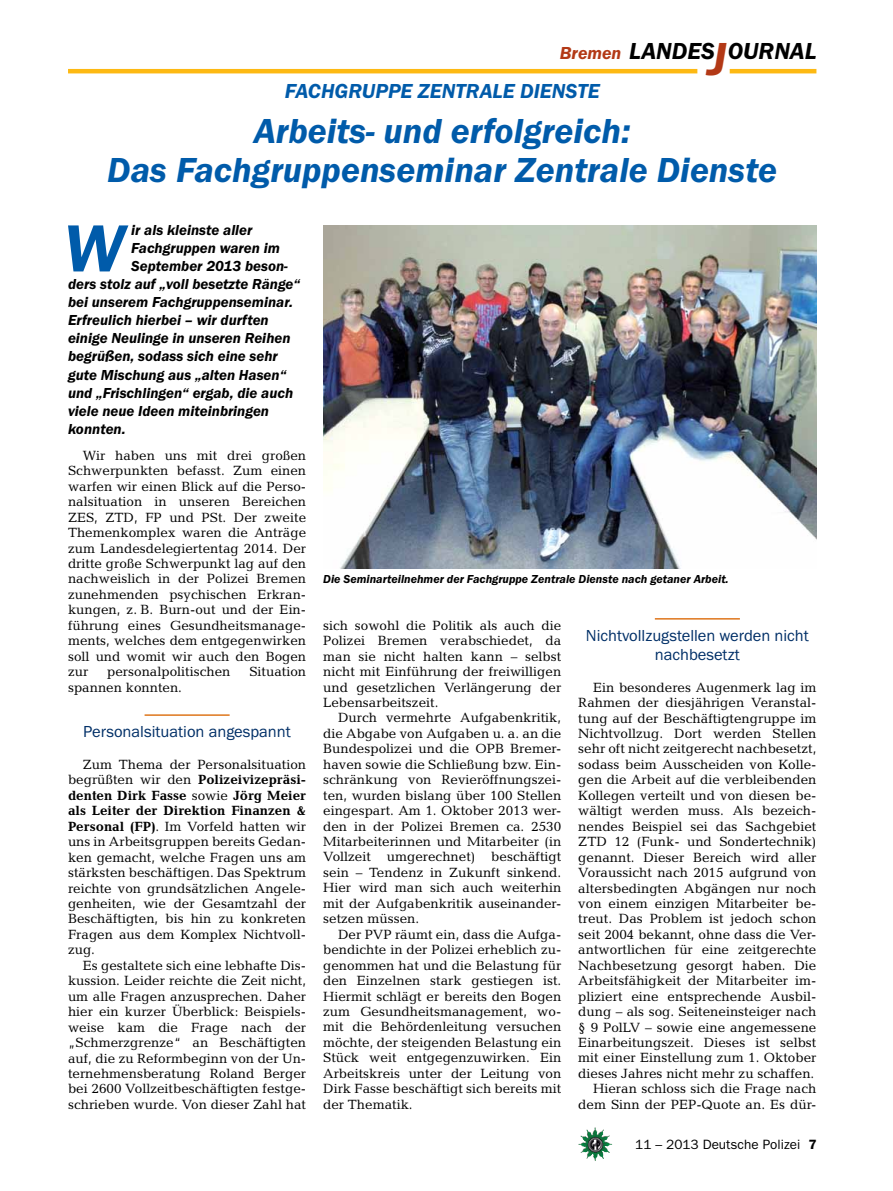
<style>
.page{position:relative;width:893px;height:1191px;background:#fff}
.page>*{position:absolute;margin:0;border:0;box-sizing:border-box;transform-origin:0 0}
.t1{font:italic 600 69px "Franklin Gothic Itc T";color:#005baa}
.t2{font:italic 600 36px/39px "Franklin Gothic Itc T";color:#005baa;text-align:center}
.t3{font:italic 600 24px "Franklin Gothic Itc T";color:#000}
.t4{font:italic 600 21px "Franklin Gothic Itc T";color:#005baa}
.t5{font:italic 600 18px "Franklin Gothic Itc T";color:#b33916}
.t6{font:16.5px/19.5px "Franklin Gothic Itc T";color:#002f67;text-align:center}
.t7{font:italic 600 15px "Franklin Gothic Itc T";color:#000}
.t8{font:13.5px/15.5px "Candida";color:#000;text-align:justify}
.t9{font:13.5px "Franklin Gothic";color:#000}
.t10{font:italic 600 12px "Franklin Gothic Itc T";color:#000}
.s1{font-size:48px;color:#b33916}
.s2{font-weight:700}
.s3{font-weight:600}
</style>
<div class="page">
<img style="left:578px;top:1127px;width:17px;height:25px">
<hr style="left:730px;top:69px;width:86px;height:4px;background:#fdb913">
<hr style="left:68px;top:69px;width:629px;height:4px;background:#fdb913">
<hr style="left:145px;top:714px;width:85px;height:2px;background:#de761c">
<hr style="left:655px;top:618px;width:85px;height:1px;background:#de761c">
<img style="left:323px;top:225px;width:493px;height:343px">
<h3 class="t5" style="left:560px;top:42px;width:63px">Bremen</h3>
<h3 class="t3" style="left:629px;top:37px;width:189px">LANDES<span class="s1">J</span>OURNAL</h3>
<h3 class="t4" style="left:285px;top:79px;width:51px">Fachgruppe</h3>
<h3 class="t4" style="left:418px;top:79px;width:62px">Zen trale</h3>
<h3 class="t4" style="left:520px;top:79px;width:80px">Dienste</h3>
<h2 class="t2" style="left:107px;top:111px;width:671px">Arbeits- und erfolgreich:<br>Das Fachgruppenseminar Zentrale Dienste</h2>
<h1 class="t1" style="left:63px;top:208px;width:63px">W</h1>
<p class="t7" style="left:131px;top:222px;width:123px">ir als kleinste aller</p>
<p class="t7" style="left:131px;top:240px;width:150px">Fachgruppen waren im</p>
<p class="t7" style="left:131px;top:258px;width:158px">September 2013 beson-</p>
<p class="t7" style="left:68px;top:276px;width:234px">ders stolz auf „voll besetzte Ränge“</p>
<p class="t7" style="left:68px;top:294px;width:227px">bei unserem Fachgruppenseminar.</p>
<p class="t7" style="left:68px;top:312px;width:202px">Erfreulich hierbei – wir durften</p>
<p class="t7" style="left:68px;top:330px;width:224px">einige Neulinge in unseren Reihen</p>
<p class="t7" style="left:68px;top:348px;width:211px">begrüßen, sodass sich eine sehr</p>
<p class="t7" style="left:68px;top:366px;width:220px">gute Mischung aus „alten Hasen“</p>
<p class="t7" style="left:68px;top:384px;width:227px">und „Frischlingen“ ergab, die auch</p>
<p class="t7" style="left:68px;top:402px;width:203px">viele neue Ideen miteinbringen</p>
<p class="t7" style="left:68px;top:420px;width:59px">konnten.</p>
<p class="t8" style="left:68px;top:447px;width:240px;text-indent:15px">Wir haben uns mit drei großen Schwerpunkten befasst. Zum einen warfen wir einen Blick auf die Perso&shy;nalsituation in unseren Bereichen ZES, ZTD, FP und PSt. Der zweite Themenkomplex waren die Anträge zum Landesdelegiertentag 2014. Der dritte große Schwerpunkt lag auf den nachweislich in der Polizei Bremen zunehmenden psychischen Erkran&shy;kungen, z. B. Burn-out und der Ein&shy;führung eines Gesundheitsmanage&shy;ments, welches dem entgegenwirken soll und womit wir auch den Bogen zur</p>
<p class="t10" style="left:323px;top:572px;width:407px">Die Seminarteilnehmer der Fachgruppe Zentrale Dienste nach getaner Arbeit.</p>
<p class="t8" style="left:323px;top:617px;width:240px">sich sowohl die Politik als auch die Polizei Bremen verabschiedet, da man sie nicht halten kann – selbst nicht mit Einführung der freiwilligen und gesetzlichen Verlängerung der Lebensarbeitszeit.</p>
<p class="t8" style="left:323px;top:710px;width:240px;text-indent:15px">Durch vermehrte Aufgabenkritik, die Abgabe von Aufgaben u. a. an die Bundespolizei und die OPB Bremer&shy;haven sowie die Schließung bzw. Ein&shy;schränkung von Revieröffnungszei&shy;ten, wurden bislang über 100 Stellen eingespart. Am 1. Oktober 2013 wer&shy;den in der Polizei Bremen ca. 2530<br>Mitarbeiterinnen und Mitarbeiter (in Vollzeit umgerechnet) beschäftigt sein – Tendenz in Zukunft sinkend.<br>Hier wird man sich auch weiterhin mit der Aufgabenkritik auseinander&shy;setzen müssen.</p>
<p class="t8" style="left:323px;top:926px;width:240px;text-indent:15px">Der PVP räumt ein, dass die Aufga&shy;bendichte in der Polizei erheblich zu&shy;genommen hat und die Belastung für den Einzelnen stark gestiegen ist.<br>Hiermit schlägt er bereits den Bogen zum Gesundheitsmanagement, wo&shy;mit die Behördenleitung versuchen möchte, der steigenden Belastung ein Stück weit entgegenzuwirken. Ein Arbeitskreis unter der Leitung von Dirk Fasse beschäftigt sich bereits mit der Thematik.</p>
<p class="t6" style="left:586px;top:625px;width:224px">Nichtvollzugstellen werden nicht nachbesetzt</p>
<p class="t8" style="left:578px;top:679px;width:240px;text-align:right">Ein besonderes Augenmerk lag im Rahmen der diesjährigen Veranstal&shy;tung auf der Beschäftigtengruppe im Nichtvollzug. Dort werden Stellen sehr oft nicht zeitgerecht nachbesetzt, sodass beim Ausscheiden von Kolle&shy;gen die Arbeit auf die verbleibenden Kollegen verteilt und von diesen be&shy;wältigt werden muss. Als bezeich&shy;nendes Beispiel sei das Sachgebiet ZTD 12 (Funk- und Sondertechnik) genannt. Dieser Bereich wird aller Voraussicht nach 2015 aufgrund von altersbedingten Abgängen nur noch von einem einzigen Mitarbeiter be&shy;treut. Das Problem ist jedoch schon seit 2004 bekannt, ohne dass die Ver&shy;antwortlichen für eine zeitgerechte Nachbesetzung gesorgt haben. Die Arbeitsfähigkeit der Mitarbeiter im&shy;pliziert eine entsprechende Ausbil&shy;dung – als sog. Seiteneinsteiger nach § 9 PolLV – sowie eine angemessene Einarbeitungszeit. Dieses ist selbst mit einer Einstellung zum 1. Oktober dieses Jahres nicht mehr zu schaffen.<br>Hieran schloss sich die Frage nach dem Sinn der PEP-Quote an. Es dür-</p>
<p class="t8" style="left:107px;top:664px;width:125px">personalpolitischen</p>
<p class="t8" style="left:249px;top:664px;width:58px">Situation</p>
<p class="t8" style="left:68px;top:679px;width:116px">spannen konnten.</p>
<p class="t6" style="left:83px;top:721px;width:209px">Personalsituation angespannt</p>
<p class="t8" style="left:68px;top:756px;width:240px;text-indent:15px">Zum Thema der Personalsituation begrüßten wir den <span class="s2">Polizeivizepräsi&shy;denten Dirk Fasse</span> sowie <span class="s2">Jörg Meier als Leiter der Direktion Finanzen &amp; Personal (FP)</span>. Im Vorfeld hatten wir uns in Arbeitsgruppen bereits Gedan&shy;ken gemacht, welche Fragen uns am stärksten beschäftigen. Das Spektrum reichte von grundsätzlichen Angele&shy;genheiten, wie der Gesamtzahl der Beschäftigten, bis hin zu konkreten Fragen aus dem Komplex Nichtvoll&shy;zug.</p>
<p class="t8" style="left:68px;top:957px;width:240px;text-indent:15px">Es gestaltete sich eine lebhafte Dis&shy;kussion. Leider reichte die Zeit nicht, um alle Fragen anzusprechen. Daher hier ein kurzer Überblick: Beispiels&shy;weise kam die Frage nach der „Schmerzgrenze“ an Beschäftigten auf, die zu Reformbeginn von der Un&shy;ternehmensberatung Roland Berger bei 2600 Vollzeitbeschäftigten festge&shy;schrieben wurde. Von dieser Zahl hat</p>
<p class="t9" style="left:635px;top:1136px;width:183px">11 – 2013 Deutsche Polizei <span class="s3">7</span></p>
</div>
